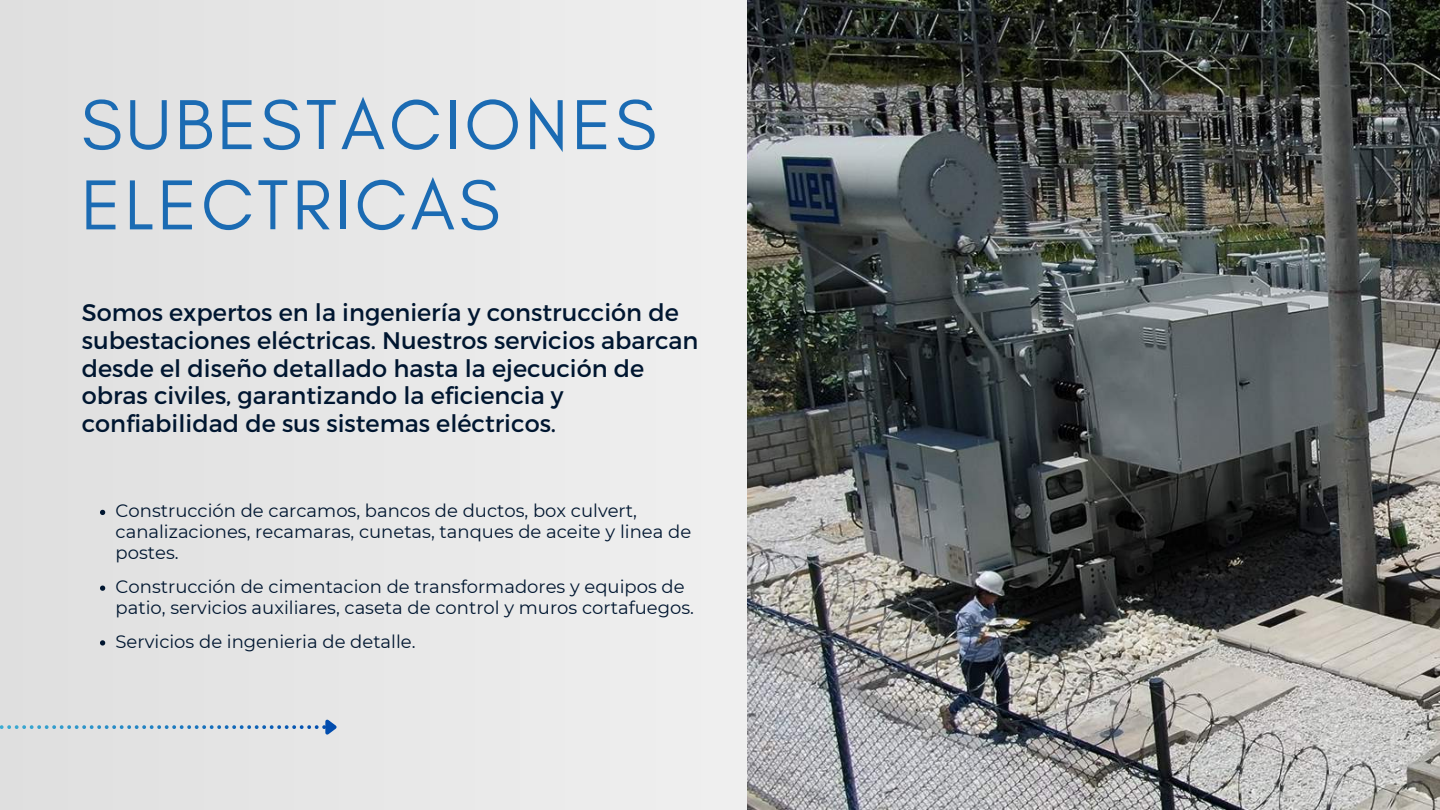
<style>
.page{position:relative;width:1440px;height:810px;background:#e7e7e7}
.page>*{position:absolute;margin:0;border:0;box-sizing:border-box;transform-origin:0 0}
.t1{font:72px/80.2px "Glacial Indifference";letter-spacing:.05em;color:#1b6bb3}
.t2{font:24px/27.8px "Montserrat";color:#001630}
.t3{font:18px/21px "Montserrat";color:#001630}
</style>
<div class="page">
<img style="left:748px;top:0;width:692px;height:810px">
<svg style="left:0;top:719px;width:337px;height:16px"></svg>
<svg style="left:100px;top:510px;width:5px;height:5px"></svg>
<svg style="left:100px;top:586px;width:5px;height:5px"></svg>
<svg style="left:100px;top:640px;width:5px;height:6px"></svg>
<h1 class="t1" style="left:81px;top:84px;width:577px">SUBESTACIONES<br>ELECTRICAS</h1>
<p class="t2" style="left:82px;top:297px;width:618px">Somos expertos en la ingeniería y construcción de subestaciones eléctricas. Nuestros servicios abarcan desde el diseño detallado hasta la ejecución de obras civiles, garantizando la eficiencia y confiabilidad de sus sistemas eléctricos.</p>
<p class="t3" style="left:116px;top:500px;width:577px">Construcción de carcamos, bancos de ductos, box culvert, canalizaciones, recamaras, cunetas, tanques de aceite y linea de postes.</p>
<p class="t3" style="left:116px;top:576px;width:580px">Construcción de cimentacion de transformadores y equipos de patio, servicios auxiliares, caseta de control y muros cortafuegos.</p>
<p class="t3" style="left:116px;top:631px;width:302px">Servicios de ingenieria de detalle.</p>
</div>
